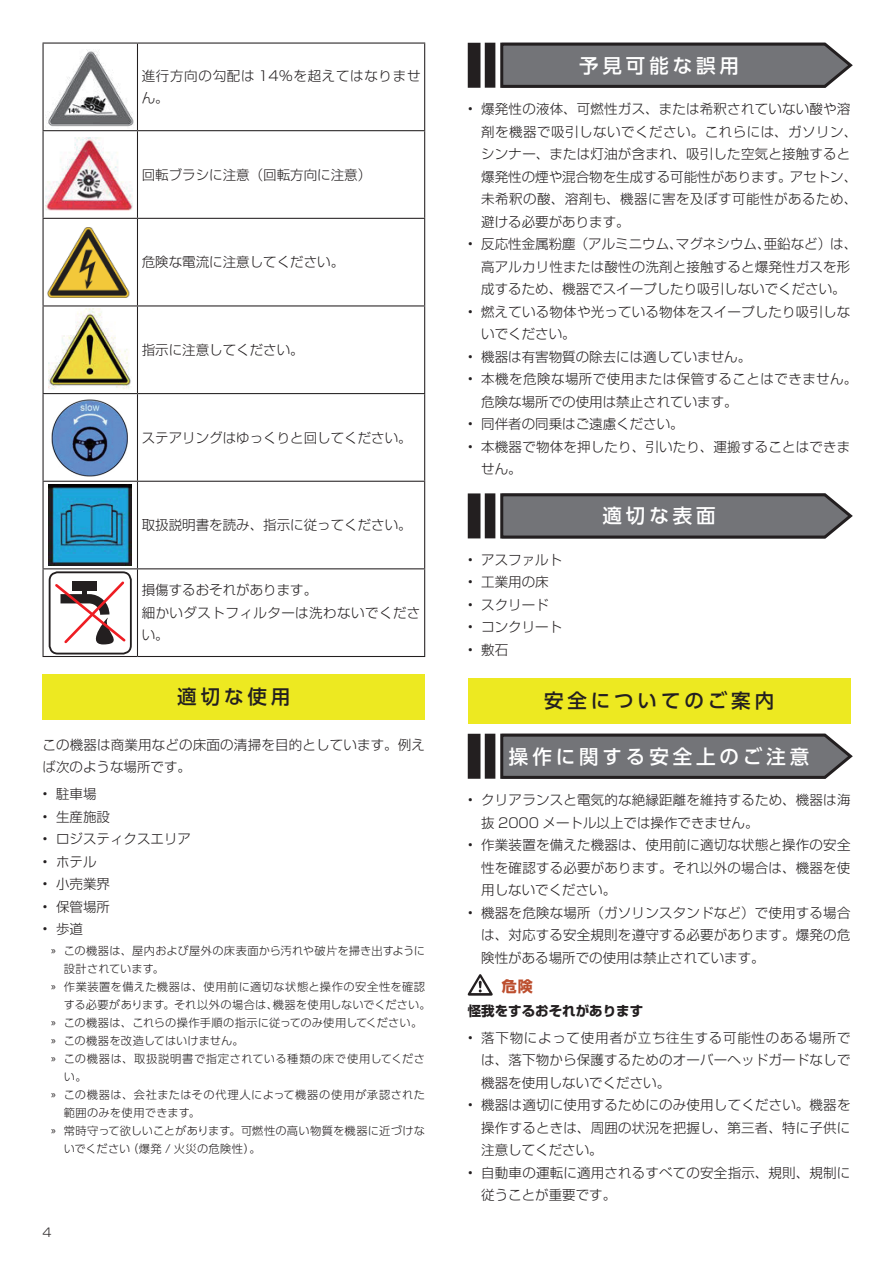
<style>
.page{position:relative;width:893px;height:1263px;background:#fff}
.page>*{position:absolute;margin:0;border:0;box-sizing:border-box;transform-origin:0 0}
.t1{font:500 19.5px "UD Shin Go Pr 6 N";letter-spacing:.2em;color:#fff}
.t2{font:500 19.5px "UD Shin Go Pr 6 N";letter-spacing:.2em;color:#231f20}
.t3{font:700 15px "UD Shin Go Pr 6 N";color:#bc4e2e}
.t4{font:300 13.5px/22.5px "Shin Go Pr 6 N";letter-spacing:.015em;color:#231f20}
.t5{font:300 13.5px/22.5px "Shin Go Pr 6 N";letter-spacing:.035em;color:#231f20}
.t6{font:300 13.5px/22.5px "Shin Go Pr 6 N";letter-spacing:.05em;color:#231f20}
.t7{font:700 13.5px "Shin Go Pr 6 N";color:#231f20}
.t8{font:300 12px "Shin Go Pr 6 N";color:#231f20}
.t9{font:300 11.25px "UD Shin Go Pr 6 N";letter-spacing:.025em;color:#231f20}
.t10{font:300 11.25px "UD Shin Go Pr 6 N";letter-spacing:.05em;color:#231f20}
.t11{font:300 11.25px "UD Shin Go Pr 6 N";letter-spacing:.045em;color:#231f20}
.t12{font:300 11.25px "UD Shin Go Pr 6 N";letter-spacing:-.005em;color:#231f20}
.t13{font:300 11.25px "UD Shin Go Pr 6 N";color:#231f20}
.s1{font-family:"Myriad Pro";font-weight:400}
</style>
<div class="page">
<div style="left:43px;top:674px;width:382px;height:45px;background:#ede921"></div>
<hr style="left:43px;top:43px;width:94px;height:1px;background:#231f20">
<hr style="left:43px;top:44px;width:1px;height:86px;background:#231f20">
<hr style="left:137px;top:43px;width:288px;height:1px;background:#231f20">
<hr style="left:137px;top:44px;width:1px;height:86px;background:#231f20">
<hr style="left:424px;top:44px;width:1px;height:86px;background:#231f20">
<hr style="left:43px;top:130px;width:94px;height:1px;background:#231f20">
<hr style="left:43px;top:131px;width:1px;height:87px;background:#231f20">
<hr style="left:137px;top:130px;width:288px;height:1px;background:#231f20">
<hr style="left:137px;top:131px;width:1px;height:87px;background:#231f20">
<hr style="left:424px;top:131px;width:1px;height:87px;background:#231f20">
<hr style="left:43px;top:218px;width:94px;height:1px;background:#231f20">
<hr style="left:43px;top:219px;width:1px;height:86px;background:#231f20">
<hr style="left:137px;top:218px;width:288px;height:1px;background:#231f20">
<hr style="left:137px;top:219px;width:1px;height:86px;background:#231f20">
<hr style="left:424px;top:219px;width:1px;height:86px;background:#231f20">
<hr style="left:43px;top:305px;width:94px;height:1px;background:#231f20">
<hr style="left:43px;top:306px;width:1px;height:87px;background:#231f20">
<hr style="left:137px;top:305px;width:288px;height:1px;background:#231f20">
<hr style="left:137px;top:306px;width:1px;height:87px;background:#231f20">
<hr style="left:424px;top:306px;width:1px;height:87px;background:#231f20">
<hr style="left:43px;top:393px;width:94px;height:1px;background:#231f20">
<hr style="left:43px;top:394px;width:1px;height:87px;background:#231f20">
<hr style="left:137px;top:393px;width:288px;height:1px;background:#231f20">
<hr style="left:137px;top:394px;width:1px;height:87px;background:#231f20">
<hr style="left:424px;top:394px;width:1px;height:87px;background:#231f20">
<hr style="left:43px;top:481px;width:94px;height:1px;background:#231f20">
<hr style="left:43px;top:482px;width:1px;height:86px;background:#231f20">
<hr style="left:137px;top:481px;width:288px;height:1px;background:#231f20">
<hr style="left:137px;top:482px;width:1px;height:86px;background:#231f20">
<hr style="left:424px;top:482px;width:1px;height:86px;background:#231f20">
<hr style="left:43px;top:568px;width:94px;height:1px;background:#231f20">
<hr style="left:43px;top:569px;width:1px;height:87px;background:#231f20">
<hr style="left:137px;top:568px;width:288px;height:1px;background:#231f20">
<hr style="left:137px;top:569px;width:1px;height:87px;background:#231f20">
<hr style="left:424px;top:569px;width:1px;height:87px;background:#231f20">
<hr style="left:43px;top:656px;width:94px;height:1px;background:#231f20">
<hr style="left:137px;top:656px;width:288px;height:1px;background:#231f20">
<img style="left:46px;top:49px;width:88px;height:78px">
<img style="left:46px;top:138px;width:87px;height:73px">
<img style="left:48px;top:227px;width:82px;height:71px">
<img style="left:49px;top:308px;width:82px;height:82px">
<img style="left:51px;top:399px;width:77px;height:78px">
<img style="left:49px;top:484px;width:82px;height:82px">
<div style="left:49px;top:571px;width:83px;height:83px;border:2px solid #231f20;border-radius:8px"></div>
<svg style="left:51px;top:579px;width:75px;height:67px"></svg>
<svg style="left:500px;top:42px;width:353px;height:46px;background:#6e6f72"></svg>
<div style="left:468px;top:43px;width:12px;height:45px;background:#231f20"></div>
<div style="left:485px;top:43px;width:10px;height:45px;background:#231f20"></div>
<svg style="left:500px;top:493px;width:353px;height:46px;background:#6e6e72"></svg>
<div style="left:468px;top:493px;width:12px;height:45px;background:#231f20"></div>
<div style="left:485px;top:493px;width:10px;height:45px;background:#231f20"></div>
<div style="left:468px;top:678px;width:382px;height:45px;background:#ede921"></div>
<svg style="left:500px;top:733px;width:353px;height:46px;background:#6e6f72"></svg>
<div style="left:468px;top:734px;width:12px;height:45px;background:#231f20"></div>
<div style="left:485px;top:734px;width:10px;height:45px;background:#231f20"></div>
<svg style="left:468px;top:974px;width:25px;height:22px"></svg>
<p class="t6" style="left:142px;top:63px;width:280px">進行方向の勾配は 14％を超えてはなりません。</p>
<p class="t4" style="left:142px;top:162px;width:231px">回転ブラシに注意（回転方向に注意）</p>
<p class="t4" style="left:142px;top:250px;width:204px">危険な電流に注意してください。</p>
<p class="t4" style="left:142px;top:337px;width:163px">指示に注意してください。</p>
<p class="t4" style="left:142px;top:425px;width:271px">ステアリングはゆっくりと回してください。</p>
<p class="t4" style="left:142px;top:513px;width:271px">取扱説明書を読み、指示に従ってください。</p>
<p class="t5" style="left:142px;top:578px;width:280px">損傷するおそれがあります。<br>細かいダストフィルターは洗わないでください。</p>
<h1 class="t2" style="left:177px;top:681px;width:115px">適切な使用</h1>
<p class="t4" style="left:43px;top:732px;width:384px">この機器は商業用などの床面の清掃を目的としています。例えば次のような場所です。</p>
<p class="t4" style="left:43px;top:781px;width:55px">• 駐車場</p>
<p class="t4" style="left:43px;top:804px;width:69px">• 生産施設</p>
<p class="t4" style="left:43px;top:826px;width:150px">• ロジスティクスエリア</p>
<p class="t4" style="left:43px;top:849px;width:55px">• ホテル</p>
<p class="t4" style="left:43px;top:871px;width:69px">• 小売業界</p>
<p class="t4" style="left:43px;top:894px;width:69px">• 保管場所</p>
<p class="t4" style="left:43px;top:916px;width:42px">• 歩道</p>
<p class="t9" style="left:51px;top:941px;width:376px"><span class="s1">»</span> この機器は、屋内および屋外の床表面から汚れや破片を掃き出すように</p>
<p class="t13" style="left:64px;top:959px;width:102px">設計されています。</p>
<p class="t9" style="left:51px;top:977px;width:376px"><span class="s1">»</span> 作業装置を備えた機器は、使用前に適切な状態と操作の安全性を確認</p>
<p class="t9" style="left:64px;top:995px;width:369px">する必要があります。それ以外の場合は、機器を使用しないでください。</p>
<p class="t9" style="left:51px;top:1013px;width:373px"><span class="s1">»</span> この機器は、これらの操作手順の指示に従ってのみ使用してください。</p>
<p class="t12" style="left:51px;top:1031px;width:194px"><span class="s1">»</span> この機器を改造してはいけません。</p>
<p class="t10" style="left:51px;top:1049px;width:376px"><span class="s1">»</span> この機器は、取扱説明書で指定されている種類の床で使用してくださ</p>
<p class="t9" style="left:64px;top:1067px;width:24px">い。</p>
<p class="t11" style="left:51px;top:1085px;width:376px"><span class="s1">»</span> この機器は、会社またはその代理人によって機器の使用が承認された</p>
<p class="t9" style="left:64px;top:1103px;width:138px">範囲のみを使用できます。</p>
<p class="t9" style="left:51px;top:1121px;width:376px"><span class="s1">»</span> 常時守って欲しいことがあります。可燃性の高い物質を機器に近づけな</p>
<p class="t9" style="left:64px;top:1139px;width:199px">いでください（爆発 / 火災の危険性）。</p>
<p class="t8" style="left:43px;top:1223px;width:11px">4</p>
<h1 class="t1" style="left:579px;top:49px;width:161px">予見可能な誤用</h1>
<p class="t4" style="left:481px;top:97px;width:377px;text-indent:-14px">• 爆発性の液体、可燃性ガス、または希釈されていない酸や溶剤を機器で吸引しないでください。これらには、ガソリン、シンナー、または灯油が含まれ、吸引した空気と接触すると爆発性の煙や混合物を生成する可能性があります。アセトン、未希釈の酸、溶剤も、機器に害を及ぼす可能性があるため、避ける必要があります。</p>
<p class="t4" style="left:468px;top:232px;width:391px;text-align:center">• 反応性金属粉塵（アルミニウム、マグネシウム、亜鉛など）は、高アルカリ性または酸性の洗剤と接触すると爆発性ガスを形<br>成するため、機器でスイープしたり吸引しないでください。</p>
<p class="t4" style="left:481px;top:299px;width:371px;text-indent:-14px">• 燃えている物体や光っている物体をスイープしたり吸引しないでください。</p>
<p class="t4" style="left:468px;top:344px;width:285px">• 機器は有害物質の除去には適していません。</p>
<p class="t5" style="left:481px;top:367px;width:377px;text-indent:-14px">• 本機を危険な場所で使用または保管することはできません。危険な場所での使用は禁止されています。</p>
<p class="t4" style="left:468px;top:412px;width:217px">• 同伴者の同乗はご遠慮ください。</p>
<p class="t4" style="left:481px;top:434px;width:371px;text-indent:-14px">• 本機器で物体を押したり、引いたり、運搬することはできません。</p>
<h1 class="t1" style="left:603px;top:500px;width:115px">適切な表面</h1>
<p class="t4" style="left:468px;top:547px;width:96px">• アスファルト</p>
<p class="t4" style="left:468px;top:570px;width:82px">• 工業用の床</p>
<p class="t4" style="left:468px;top:592px;width:82px">• スクリード</p>
<p class="t4" style="left:468px;top:615px;width:96px">• コンクリート</p>
<p class="t4" style="left:468px;top:637px;width:42px">• 敷石</p>
<h1 class="t2" style="left:544px;top:685px;width:232px">安全についてのご案内</h1>
<h1 class="t1" style="left:509px;top:740px;width:302px">操作に関する安全上のご注意</h1>
<p class="t4" style="left:481px;top:788px;width:371px;text-indent:-14px">• クリアランスと電気的な絶縁距離を維持するため、機器は海抜 2000 メートル以上では操作できません。</p>
<p class="t4" style="left:481px;top:833px;width:371px;text-align:justify;text-indent:-14px">• 作業装置を備えた機器は、使用前に適切な状態と操作の安全性を確認する必要があります。それ以外の場合は、機器を使用しないでください。</p>
<p class="t4" style="left:481px;top:900px;width:371px;text-align:justify;text-indent:-14px">• 機器を危険な場所（ガソリンスタンドなど）で使用する場合は、対応する安全規則を遵守する必要があります。爆発の危険性がある場所での使用は禁止されています。</p>
<p class="t3" style="left:502px;top:974px;width:32px">危険</p>
<p class="t7" style="left:468px;top:1000px;width:177px">怪我をするおそれがあります</p>
<p class="t4" style="left:481px;top:1025px;width:371px;text-align:justify;text-indent:-14px">• 落下物によって使用者が立ち往生する可能性のある場所では、落下物から保護するためのオーバーヘッドガードなしで機器を使用しないでください。</p>
<p class="t4" style="left:481px;top:1093px;width:371px;text-align:justify;text-indent:-14px">• 機器は適切に使用するためにのみ使用してください。機器を操作するときは、周囲の状況を把握し、第三者、特に子供に注意してください。</p>
<p class="t4" style="left:481px;top:1160px;width:371px;text-indent:-14px">• 自動車の運転に適用されるすべての安全指示、規則、規制に従うことが重要です。</p>
</div>
